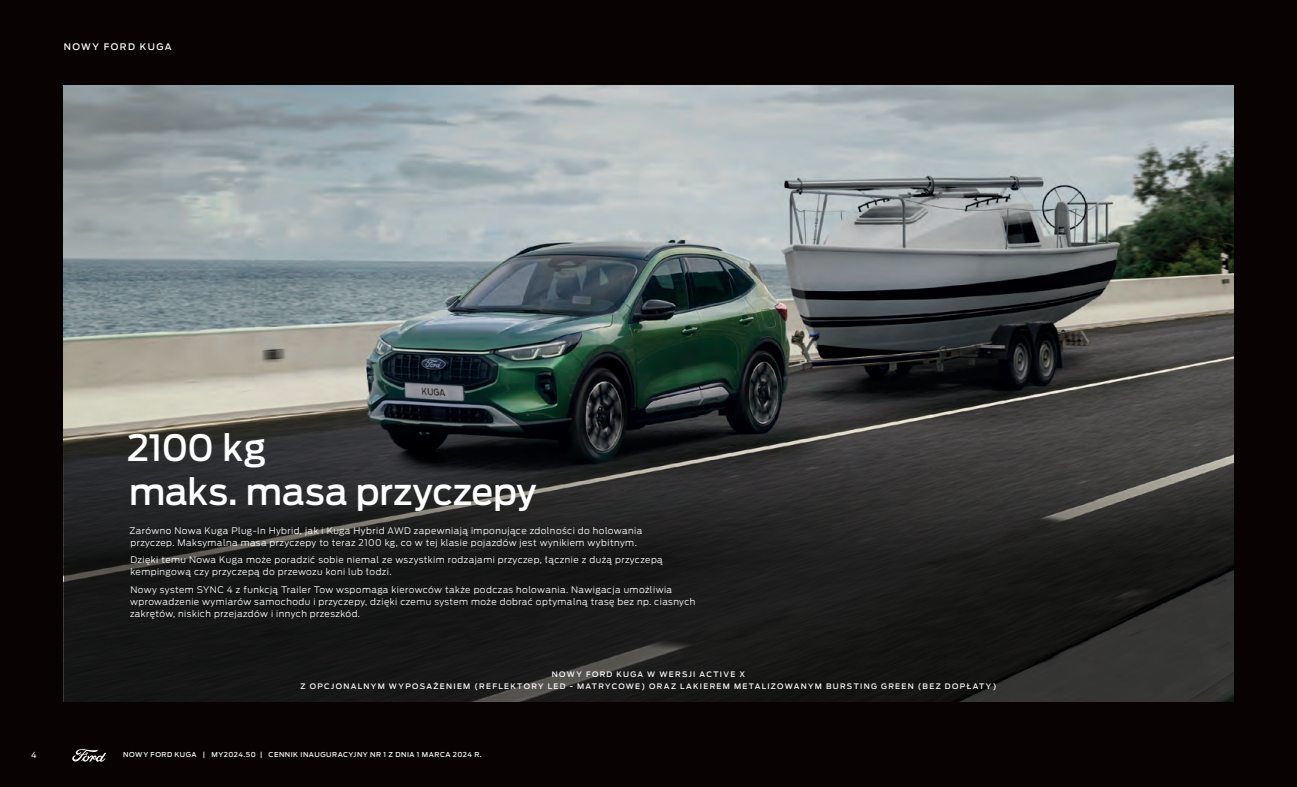
<style>
.page{position:relative;width:1297px;height:787px;background:#080302}
.page>*{position:absolute;margin:0;border:0;box-sizing:border-box;transform-origin:0 0}
.t1{font:500 36px/43.2px "Ford Antenna";letter-spacing:-.005em;color:#fff}
.t2{font:300 9px/12px "Ford Antenna";letter-spacing:.05em;color:#fff}
.t3{font:500 9px "Ford Antenna";letter-spacing:.155em;color:#fff}
.t4{font:8.25px "Ford Antenna";color:#fff}
.t5{font:500 7.5px/12px "Ford Antenna";letter-spacing:.175em;color:#fff;text-align:center}
.t6{font:500 6.75px "Ford Antenna";letter-spacing:.075em;color:#fff}
.s1{font-style:inherit}
</style>
<div class="page">
<svg style="left:72px;top:749px;width:34px;height:12px"></svg>
<img style="left:64px;top:85px;width:1169px;height:347px">
<svg style="left:64px;top:432px;width:1169px;height:270px;background:#232323"></svg>
<p class="t3" style="left:64px;top:39px;width:109px">NOWY FORD KUGA</p>
<h1 class="t1" style="left:127px;top:423px;width:411px">2100 kg<br>maks. masa przyczepy</h1>
<p class="t2" style="left:130px;top:523px;width:514px">Zarówno Nowa Kuga Plug-In Hybrid, jak i Kuga Hybrid AWD zapewniają imponujące zdolności do holowania przyczep. Maksymalna masa przyczepy to teraz 2100 kg, co w tej klasie pojazdów jest wynikiem wybitnym.</p>
<p class="t2" style="left:130px;top:553px;width:534px">Dzięki temu Nowa Kuga może poradzić sobie niemal ze wszystkim rodzajami przyczep, łącznie z dużą przyczepą kempingową czy przyczepą do przewozu koni lub łodzi.</p>
<p class="t2" style="left:130px;top:582px;width:567px">Nowy system SYNC 4 z funkcją Trailer Tow wspomaga kierowców także podczas holowania. Nawigacja umożliwia wprowadzenie wymiarów samochodu i przyczepy, dzięki czemu system może dobrać optymalną trasę bez np. ciasnych zakrętów, niskich przejazdów i innych przeszkód.</p>
<p class="t5" style="left:300px;top:667px;width:697px">NOWY FORD KUGA W WERSJI ACTIVE X<br>Z OPCJONALNYM WYPOSAŻENIEM (REFLEKTORY LED - MATRYCOWE) ORAZ LAK<span class="s1">IEREM METALIZOWANYM BURSTING GREEN (BEZ DOPŁATY)</span></p>
<p class="t4" style="left:31px;top:747px;width:7px">4</p>
<p class="t6" style="left:123px;top:749px;width:360px">NOWY FORD KUGA | MY2024.50 | CENNIK INAUGURACYJNY NR 1 Z DNIA 1 MARCA 2024 R.</p>
</div>
